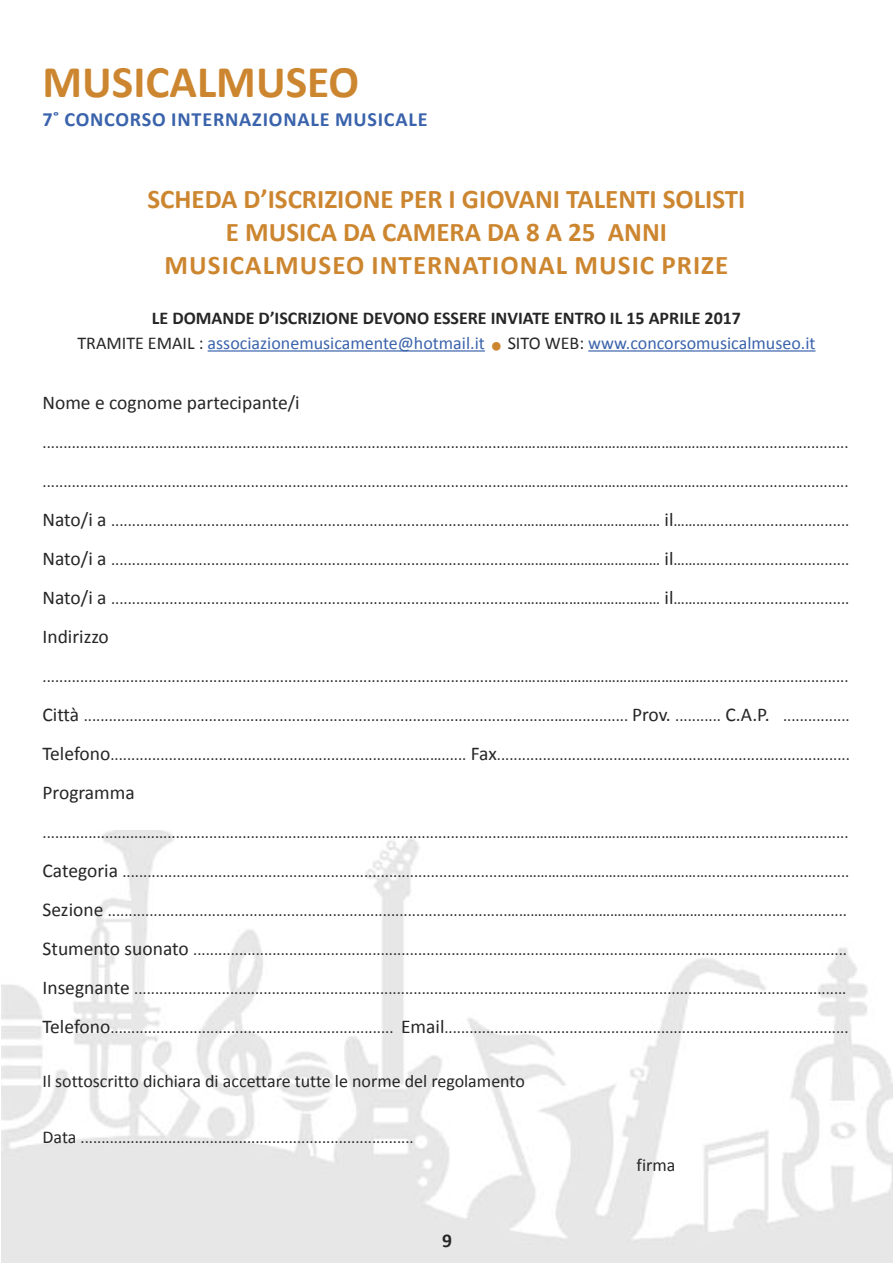
<style>
.page{position:relative;width:893px;height:1263px;background:#fff}
.page>*{position:absolute;margin:0;border:0;box-sizing:border-box;transform-origin:0 0}
.t1{font:700 45.45px "Calibri";color:#cd8630}
.t2{font:700 27px/33px "Calibri";color:#cd8630;text-align:center}
.t3{font:700 20.25px "Calibri";letter-spacing:.04em;color:#3a63ac}
.t4{font:19.5px "Calibri";color:#272627}
.t5{font:700 19.5px "Calibri";color:#272627}
.t6{font:18px/25.5px "Calibri";color:#3a63ac;text-align:center}
.t7{font:18px "Calibri";color:#272627}
.t8{font:16.5px "Calibri";color:#272627}
.s1{font-weight:700;color:#272627}
.s2{color:#272627}
.s3{font-weight:700;font-size:24px;color:#cd8630}
.s4{font-size:19.5px}
.s5{font-size:18px}
</style>
<div class="page">
<img style="left:2px;top:830px;width:890px;height:433px">
<hr style="left:208px;top:350px;width:277px;height:2px;background:#3a63ac">
<hr style="left:588px;top:350px;width:227px;height:2px;background:#3a63ac">
<h1 class="t1" style="left:43px;top:53px;width:318px">MUSICALMUSEO</h1>
<p class="t3" style="left:43px;top:107px;width:387px">7˚ CONCORSO INTERNAZIONALE MUSICALE</p>
<h2 class="t2" style="left:147px;top:182px;width:599px">SCHEDA D’ISCRIZIONE PER I GIOVANI TALENTI SOLISTI<br>E MUSICA DA CAMERA DA 8 A 25 ANNI<br>MUSICALMUSEO INTERNATIONAL MUSIC PRIZE</h2>
<p class="t6" style="left:77px;top:305px;width:740px"><span class="s1">LE DOMANDE D’ISCRIZIONE DEVONO ESSERE INVIATE ENTRO IL 15 APRILE 2017<br></span><span class="s2">TRAMITE EMAIL :</span> associazionemusicamente@hotmail.it <span class="s3">•</span> <span class="s2">SITO WEB:</span> www.concorsomusicalmuseo.it</p>
<p class="t4" style="left:43px;top:391px;width:259px">Nome e cognome partecipante/i</p>
<p class="t8" style="left:43px;top:432px;width:807px">.................................................................................................................……………………………………………..................................</p>
<p class="t8" style="left:43px;top:471px;width:807px">.................................................................................................................……………………………………………..................................</p>
<p class="t8" style="left:43px;top:510px;width:808px"><span class="s4">Nato/i a</span> ...................................................................................................……………………………… <span class="s4">il</span>………..................................</p>
<p class="t8" style="left:43px;top:549px;width:808px"><span class="s4">Nato/i a</span> ...................................................................................................……………………………… <span class="s4">il</span>………..................................</p>
<p class="t8" style="left:43px;top:588px;width:808px"><span class="s4">Nato/i a</span> ...................................................................................................……………………………… <span class="s4">il</span>………..................................</p>
<p class="t4" style="left:43px;top:625px;width:68px">Indirizzo</p>
<p class="t8" style="left:43px;top:666px;width:807px">.................................................................................................................……………………………………………..................................</p>
<p class="t8" style="left:43px;top:705px;width:809px"><span class="s4">Città</span> .................................................................................................................…............... <span class="s4">Prov.</span> ........... <span class="s4">C.A.P.</span> ................</p>
<p class="t8" style="left:43px;top:744px;width:809px"><span class="s4">Telefono</span>..........................................................................……...... <span class="s4">Fax</span>................................................................…..................</p>
<p class="t4" style="left:43px;top:781px;width:94px">Programma</p>
<p class="t8" style="left:43px;top:822px;width:807px">.................................................................................................................……………………………………………..................................</p>
<p class="t8" style="left:43px;top:861px;width:808px"><span class="s4">Categoria</span> ..............................................................................................……………………………………………..................................</p>
<p class="t8" style="left:43px;top:900px;width:806px"><span class="s4">Sezione</span> ................................................................................................……………………………………………...................................</p>
<p class="t8" style="left:43px;top:939px;width:806px"><span class="s4">Stumento suonato</span> .............................................................................................................................................................</p>
<p class="t8" style="left:43px;top:978px;width:805px"><span class="s4">Insegnante</span> ...........................................................................................................................................................................</p>
<p class="t8" style="left:43px;top:1017px;width:807px"><span class="s4">Telefono</span>.................................................................... <span class="s4">Email</span>.................................................................................................</p>
<p class="t7" style="left:43px;top:1070px;width:484px">Il sottoscritto dichiara di accettare tutte le norme del regolamento</p>
<p class="t8" style="left:43px;top:1127px;width:373px"><span class="s5">Data</span> ................................................................................</p>
<p class="t5" style="left:442px;top:1228px;width:11px">9</p>
<p class="t7" style="left:637px;top:1154px;width:40px">firma</p>
</div>
